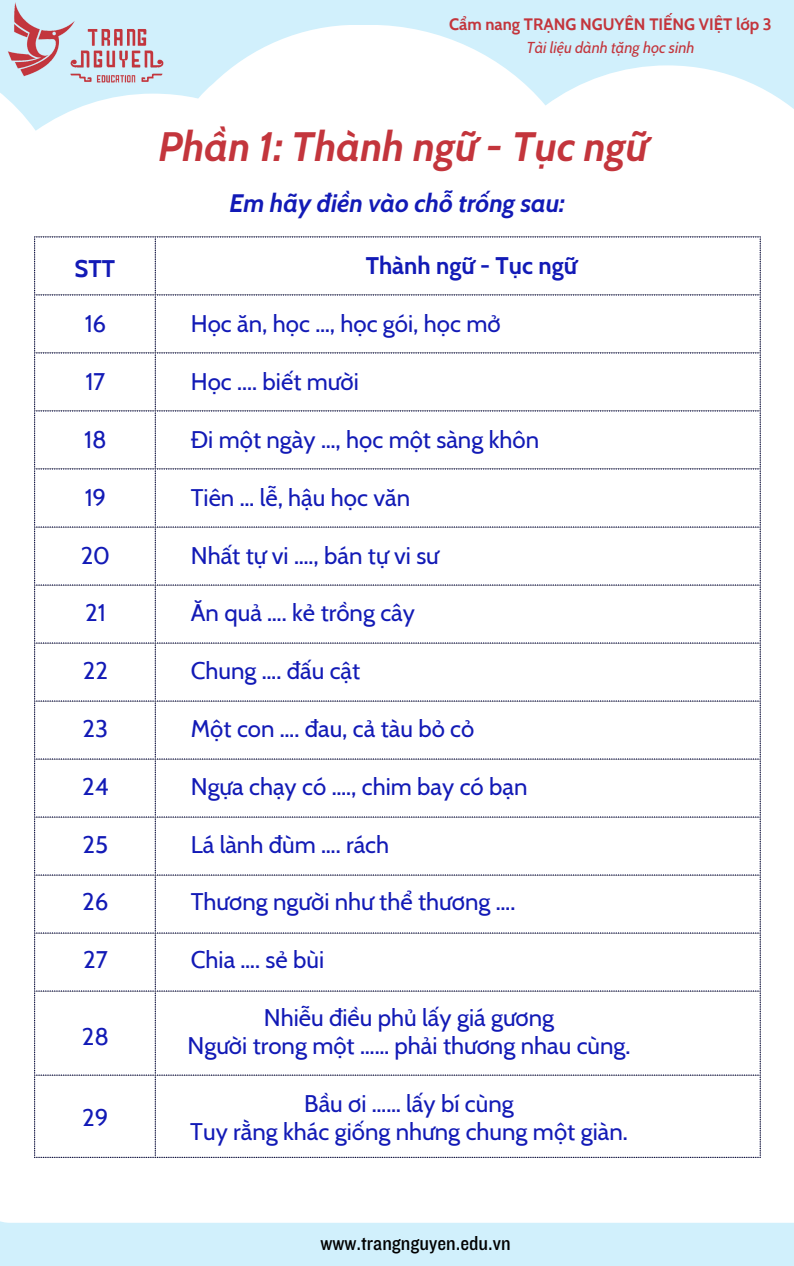
<style>
.page{position:relative;width:794px;height:1266px;background:#fff}
.page>*{position:absolute;margin:0;border:0;box-sizing:border-box;transform-origin:0 0}
.t1{font:italic 700 40.95px "Cabin";color:#c3353c}
.t2{font:italic 700 25.2px "Cabin";color:#121ab6}
.t3{font:24px "Cabin";color:#121ab6}
.t4{font:700 24px "Cabin";color:#121ab6}
.t5{font:21px "Knockout 30";color:#000}
.t6{font:700 16.5px "Cabin";color:#c3353c}
.t7{font:italic 15.75px "Cabin";color:#c3353c}
</style>
<div class="page">
<div style="left:0;top:0;width:793px;height:1266px;background:#d1f0fc"></div>
<svg style="left:0;top:25px;width:793px;height:317px;fill:#fff"></svg>
<div style="left:0;top:342px;width:793px;height:880px;background:#fff"></div>
<img style="left:7px;top:2px;width:157px;height:84px">
<div style="left:34px;top:236px;width:122px;height:922px;background:#fff"></div>
<div style="left:157px;top:236px;width:603px;height:922px;background:#fff"></div>
<p class="t6" style="left:449px;top:14px;width:324px">Cẩm nang TRẠNG NGUYÊN TIẾNG VIỆT lớp 3</p>
<p class="t7" style="left:526px;top:38px;width:169px">Tài liệu dành tặng học sinh</p>
<p class="t1" style="left:158px;top:122px;width:491px">Phần 1: Thành ngữ - Tục ngữ</p>
<p class="t4" style="left:74px;top:254px;width:42px">STT</p>
<p class="t3" style="left:85px;top:309px;width:23px">16</p>
<p class="t2" style="left:229px;top:188px;width:336px">Em hãy điền vào chỗ trống sau:</p>
<p class="t4" style="left:365px;top:250px;width:213px">Thành ngữ - Tục ngữ</p>
<p class="t3" style="left:191px;top:309px;width:311px">Học ăn, học …, học gói, học mở</p>
<p class="t3" style="left:85px;top:367px;width:21px">17</p>
<p class="t3" style="left:191px;top:367px;width:169px">Học .... biết mười</p>
<p class="t3" style="left:84px;top:425px;width:24px">18</p>
<p class="t3" style="left:191px;top:425px;width:349px">Đi một ngày …, học một sàng khôn</p>
<p class="t3" style="left:85px;top:483px;width:23px">19</p>
<p class="t3" style="left:191px;top:483px;width:221px">Tiên … lễ, hậu học văn</p>
<p class="t3" style="left:81px;top:540px;width:31px">20</p>
<p class="t3" style="left:191px;top:540px;width:249px">Nhất tự vi …., bán tự vi sư</p>
<p class="t3" style="left:85px;top:598px;width:22px">21</p>
<p class="t3" style="left:191px;top:598px;width:225px">Ăn quả …. kẻ trồng cây</p>
<p class="t3" style="left:83px;top:656px;width:27px">22</p>
<p class="t3" style="left:191px;top:656px;width:171px">Chung …. đấu cật</p>
<p class="t3" style="left:83px;top:714px;width:27px">23</p>
<p class="t3" style="left:191px;top:714px;width:285px">Một con …. đau, cả tàu bỏ cỏ</p>
<p class="t3" style="left:82px;top:771px;width:28px">24</p>
<p class="t3" style="left:191px;top:771px;width:338px">Ngựa chạy có …., chim bay có bạn</p>
<p class="t3" style="left:83px;top:829px;width:27px">25</p>
<p class="t3" style="left:191px;top:829px;width:200px">Lá lành đùm …. rách</p>
<p class="t3" style="left:82px;top:887px;width:28px">26</p>
<p class="t3" style="left:191px;top:887px;width:326px">Thương người như thể thương ….</p>
<p class="t3" style="left:83px;top:945px;width:26px">27</p>
<p class="t3" style="left:191px;top:945px;width:135px">Chia …. sẻ bùi</p>
<p class="t3" style="left:82px;top:1022px;width:29px">28</p>
<p class="t3" style="left:82px;top:1103px;width:28px">29</p>
<p class="t3" style="left:264px;top:1002px;width:291px">Nhiễu điều phủ lấy giá gương</p>
<p class="t3" style="left:187px;top:1030px;width:444px">Người trong một …… phải thương nhau cùng.</p>
<p class="t3" style="left:304px;top:1089px;width:211px">Bầu ơi …… lấy bí cùng</p>
<p class="t3" style="left:190px;top:1116px;width:438px">Tuy rằng khác giống nhưng chung một giàn.</p>
<p class="t5" style="left:320px;top:1229px;width:192px">www.trangnguyen.edu.vn</p>
</div>
